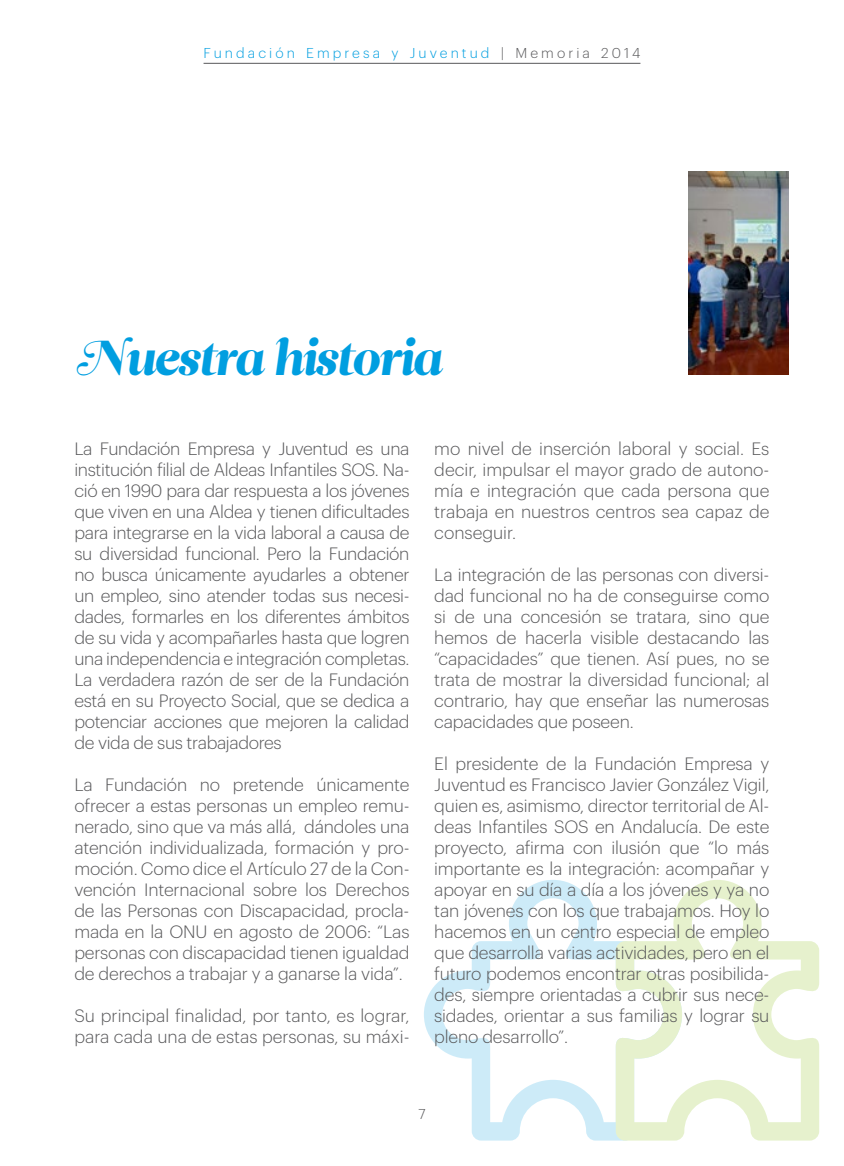
<style>
.page{position:relative;width:844px;height:1166px;background:#fff}
.page>*{position:absolute;margin:0;border:0;box-sizing:border-box;transform-origin:0 0}
.t1{font:italic 49px "Leitura Display";letter-spacing:-.02em;color:#009ee0}
.t2{font:300 17.5px/21px "Graphik";letter-spacing:-.02em;color:#58585a;text-align:justify}
.t3{font:300 17.5px/21px "Graphik";color:#58585a}
.t4{font:300 14px "Graphik";letter-spacing:.22em;color:#009ee0}
.t5{font:300 14px "Graphik";color:#58585a}
.s1{color:#58585a}
.s2{font-family:"Leitura Display Swashes";font-style:normal}
</style>
<div class="page">
<svg style="left:424px;top:880px;width:191px;height:260px"></svg>
<svg style="left:615px;top:880px;width:204px;height:260px"></svg>
<hr style="left:203px;top:63px;width:437px;height:1px;background:#58585a">
<img style="left:688px;top:171px;width:100px;height:204px">
<p class="t4" style="left:203px;top:43px;width:438px">Fundación Empresa y Juventud <span class="s1">| Memoria 2014</span></p>
<h1 class="t1" style="left:74px;top:325px;width:368px"><span class="s2">N</span>uestra historia</h1>
<p class="t2" style="left:74px;top:437px;width:336px;text-align:left">La Fundación Empresa y Juventud es una institución filial de Aldeas Infantiles SOS. Na&shy;ció en 1990 para dar respuesta a los jóvenes que viven en una Aldea y tienen dificultades para integrarse en la vida laboral a causa de su diversidad funcional. Pero la Fundación no busca únicamente ayudarles a obtener un empleo, sino atender todas sus necesi&shy;dades, formarles en los diferentes ámbitos de su vida y acompañarles hasta que logren una independencia e integración completas.<br>La verdadera razón de ser de la Fundación está en su Proyecto Social, que se dedica a potenciar acciones que mejoren la calidad de vida de sus trabajadores</p>
<p class="t2" style="left:74px;top:773px;width:336px">La Fundación no pretende únicamente ofrecer a estas personas un empleo remu&shy;nerado, sino que va más allá, dándoles una atención individualizada, formación y pro&shy;moción. Como dice el Artículo 27 de la Con&shy;vención Internacional sobre los Derechos de las Personas con Discapacidad, procla&shy;mada en la ONU en agosto de 2006: “Las personas con discapacidad tienen igualdad de derechos a trabajar y a ganarse la vida”.</p>
<p class="t3" style="left:74px;top:1004px;width:336px">Su principal finalidad, por tanto, es lograr, para cada una de estas personas, su máxi-</p>
<p class="t2" style="left:434px;top:437px;width:336px">mo nivel de inserción laboral y social. Es decir, impulsar el mayor grado de autono&shy;mía e integración que cada persona que trabaja en nuestros centros sea capaz de conseguir.</p>
<p class="t2" style="left:434px;top:563px;width:336px">La integración de las personas con diversi&shy;dad funcional no ha de conseguirse como si de una concesión se tratara, sino que hemos de hacerla visible destacando las “capacidades” que tienen. Así pues, no se trata de mostrar la diversidad funcional; al contrario, hay que enseñar las numerosas capacidades que poseen.</p>
<p class="t2" style="left:434px;top:752px;width:336px">El presidente de la Fundación Empresa y Juventud es Francisco Javier González Vigil, quien es, asimismo, director territorial de Al&shy;deas Infantiles SOS en Andalucía. De este proyecto, afirma con ilusión que “lo más importante es la integración: acompañar y apoyar en su día a día a los jóvenes y ya no tan jóvenes con los que trabajamos. Hoy lo hacemos en un centro especial de empleo que desarrolla varias actividades, pero en el futuro podemos encontrar otras posibilida&shy;des, siempre orientadas a cubrir sus nece&shy;sidades, orientar a sus familias y lograr su pleno desarrollo”.</p>
<p class="t5" style="left:418px;top:1104px;width:9px">7</p>
</div>
